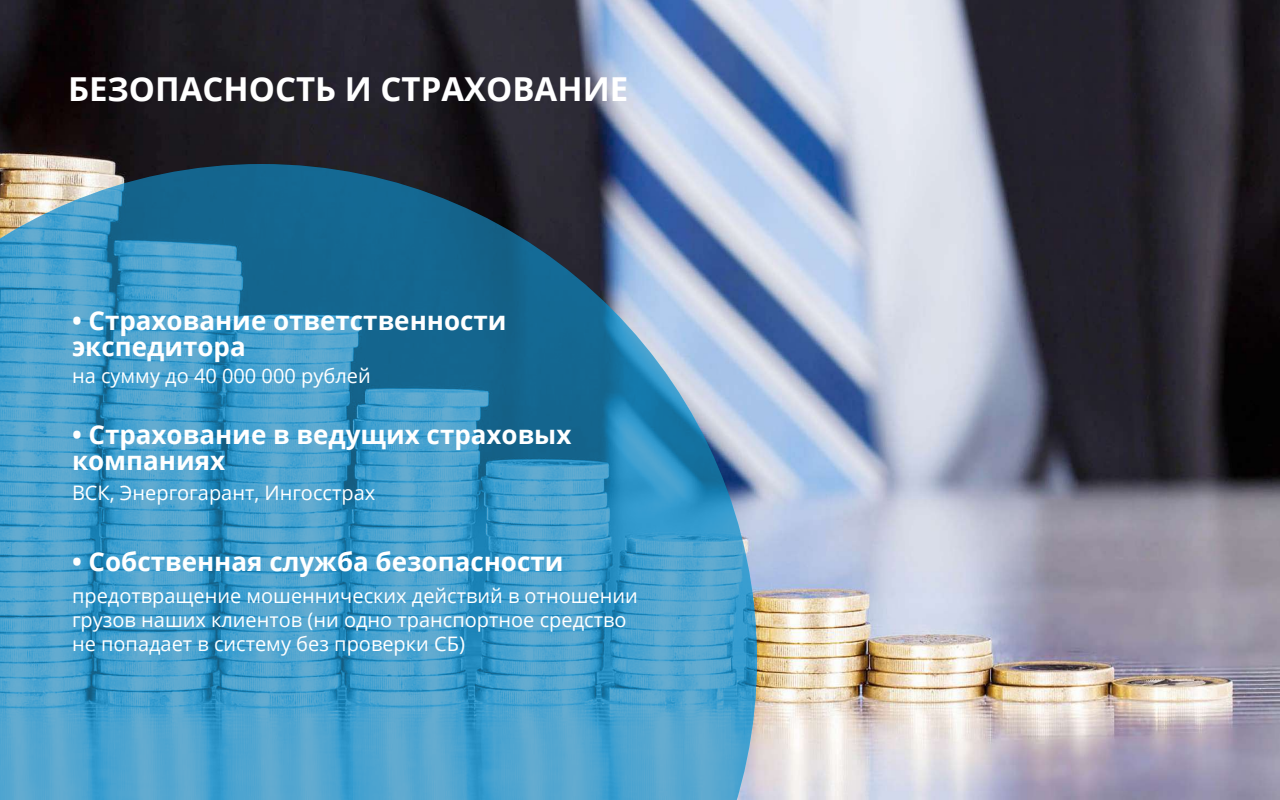
<style>
.page{position:relative;width:1280px;height:800px;background:#fff}
.page>*{position:absolute;margin:0;border:0;box-sizing:border-box;transform-origin:0 0}
.t1{font:700 33px "Open Sans";color:#fff}
.t2{font:700 26px/26px "Open Sans";color:#fff}
.t3{font:20px/24px "Open Sans";color:#fff}
</style>
<div class="page">
<img style="left:0;top:0;width:1280px;height:800px">
<svg style="left:0;top:164px;width:757px;height:636px;background:#4593bc"></svg>
<h1 class="t1" style="left:68px;top:66px;width:562px">БЕЗОПАСНОСТЬ И СТРАХОВАНИЕ</h1>
<h2 class="t2" style="left:72px;top:307px;width:436px">• Страхование ответственности экспедитора</h2>
<p class="t3" style="left:72px;top:363px;width:300px">на сумму до 40 000 000 рублей</p>
<h2 class="t2" style="left:72px;top:421px;width:501px">• Страхование в ведущих страховых компаниях</h2>
<p class="t3" style="left:72px;top:480px;width:305px">ВСК, Энергогарант, Ингосстрах</p>
<h2 class="t2" style="left:72px;top:548px;width:493px">• Собственная служба безопасности</h2>
<p class="t3" style="left:72px;top:583px;width:567px">предотвращение мошеннических действий в отношении грузов наших клиентов (ни одно транспортное средство не попадает в систему без проверки СБ)</p>
</div>
